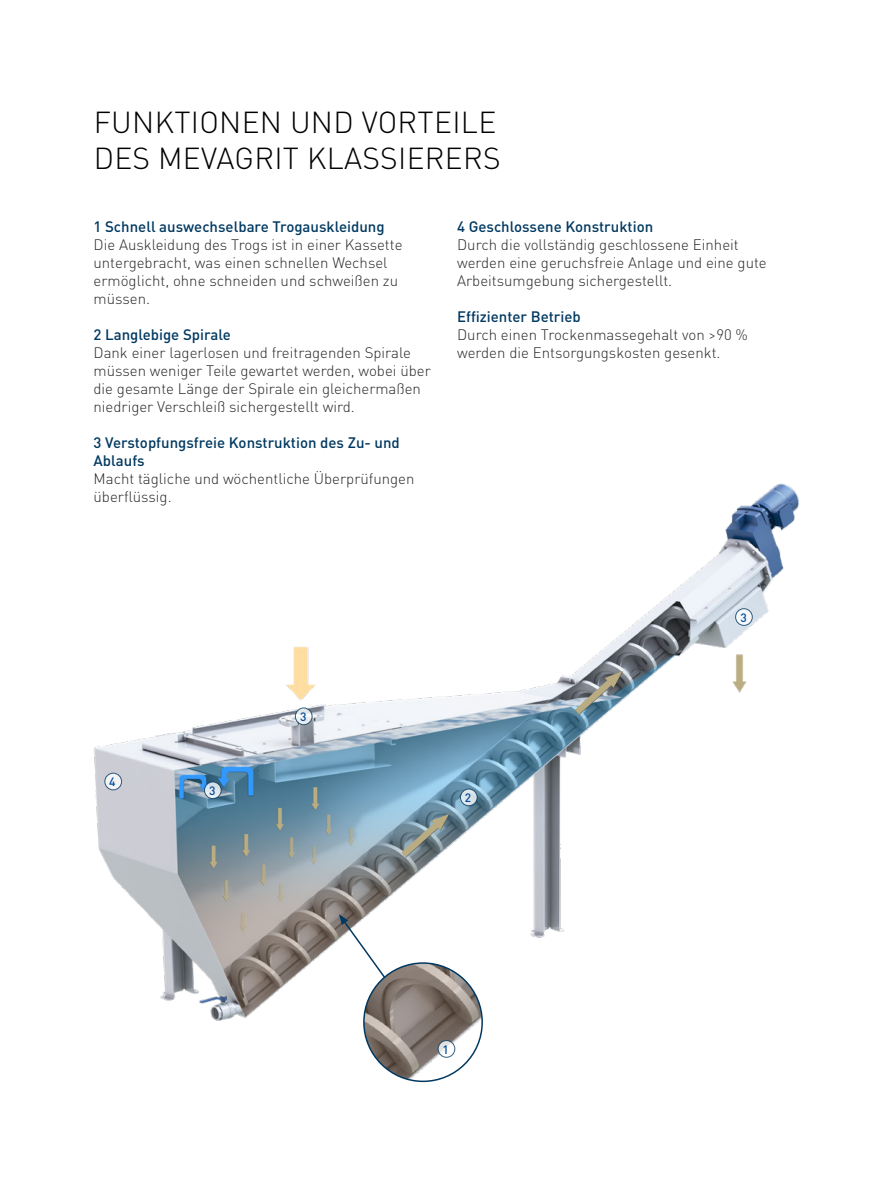
<style>
.page{position:relative;width:893px;height:1191px;background:#fff}
.page>*{position:absolute;margin:0;border:0;box-sizing:border-box;transform-origin:0 0}
.t1{font:300 30px "DIN Pro";letter-spacing:.01em;color:#000}
.Body_text{font:300 15px/18px "DIN Pro";color:#282827}
.Subtitle_number{font:500 15px/18px "DIN Pro";color:#003961}
.Part_number_in_circl{font:500 12px "DIN Pro";color:#004d9d}
</style>
<div class="page">
<img style="left:93px;top:483px;width:706px;height:600px">
<svg style="left:438px;top:1040px;width:17px;height:17px"></svg>
<div style="left:438px;top:1040px;width:17px;height:17px;border:1px solid #003961;border-radius:50%"></div>
<svg style="left:105px;top:773px;width:17px;height:17px"></svg>
<div style="left:104px;top:773px;width:18px;height:17px;border:1px solid #003961;border-radius:50%"></div>
<svg style="left:204px;top:782px;width:17px;height:16px"></svg>
<div style="left:204px;top:781px;width:18px;height:18px;border:1px solid #003961;border-radius:50%"></div>
<svg style="left:460px;top:789px;width:17px;height:16px"></svg>
<div style="left:460px;top:788px;width:18px;height:18px;border:1px solid #003961;border-radius:50%"></div>
<svg style="left:295px;top:708px;width:17px;height:16px"></svg>
<div style="left:295px;top:707px;width:17px;height:18px;border:1px solid #003961;border-radius:50%"></div>
<svg style="left:736px;top:608px;width:16px;height:17px"></svg>
<div style="left:735px;top:608px;width:18px;height:18px;border:1px solid #003961;border-radius:50%"></div>
<svg style="left:339px;top:914px;width:47px;height:65px"></svg>
<p class="t1" style="left:94px;top:102px;width:404px">FUNKTIONEN UND VORTEILE</p>
<p class="t1" style="left:94px;top:138px;width:409px">DES MEVAGRIT KLASSIERERS</p>
<p class="Subtitle_number" style="left:94px;top:217px;width:293px">1 Schnell auswechselbare Trogauskleidung</p>
<p class="Body_text" style="left:94px;top:235px;width:310px">Die Auskleidung des Trogs ist in einer Kassette untergebracht, was einen schnellen Wechsel ermöglicht, ohne schneiden und schweißen zu müssen.</p>
<p class="Subtitle_number" style="left:94px;top:325px;width:139px">2 Langlebige Spirale</p>
<p class="Body_text" style="left:94px;top:343px;width:339px">Dank einer lagerlosen und freitragenden Spirale müssen weniger Teile gewartet werden, wobei über die gesamte Länge der Spirale ein gleichermaßen niedriger Verschleiß sichergestellt wird.</p>
<p class="Subtitle_number" style="left:94px;top:433px;width:308px">3 Verstopfungsfreie Konstruktion des Zu- und<br>Ablaufs</p>
<p class="Body_text" style="left:94px;top:469px;width:322px">Macht tägliche und wöchentliche Überprüfungen überflüssig.</p>
<p class="Subtitle_number" style="left:457px;top:217px;width:198px">4 Geschlossene Konstruktion</p>
<p class="Body_text" style="left:457px;top:235px;width:311px">Durch die vollständig geschlossene Einheit werden eine geruchsfreie Anlage und eine gute<br>Arbeitsumgebung sichergestellt.</p>
<p class="Subtitle_number" style="left:457px;top:307px;width:125px">Effizienter Betrieb</p>
<p class="Body_text" style="left:457px;top:325px;width:292px">Durch einen Trockenmassegehalt von &gt;90 % werden die Entsorgungskosten gesenkt.</p>
<p class="Part_number_in_circl" style="left:109px;top:773px;width:8px">4</p>
<p class="Part_number_in_circl" style="left:209px;top:782px;width:8px">3</p>
<p class="Part_number_in_circl" style="left:300px;top:708px;width:8px">3</p>
<p class="Part_number_in_circl" style="left:465px;top:789px;width:8px">2</p>
<p class="Part_number_in_circl" style="left:740px;top:609px;width:8px">3</p>
<p class="Part_number_in_circl" style="left:443px;top:1041px;width:8px">1</p>
</div>
